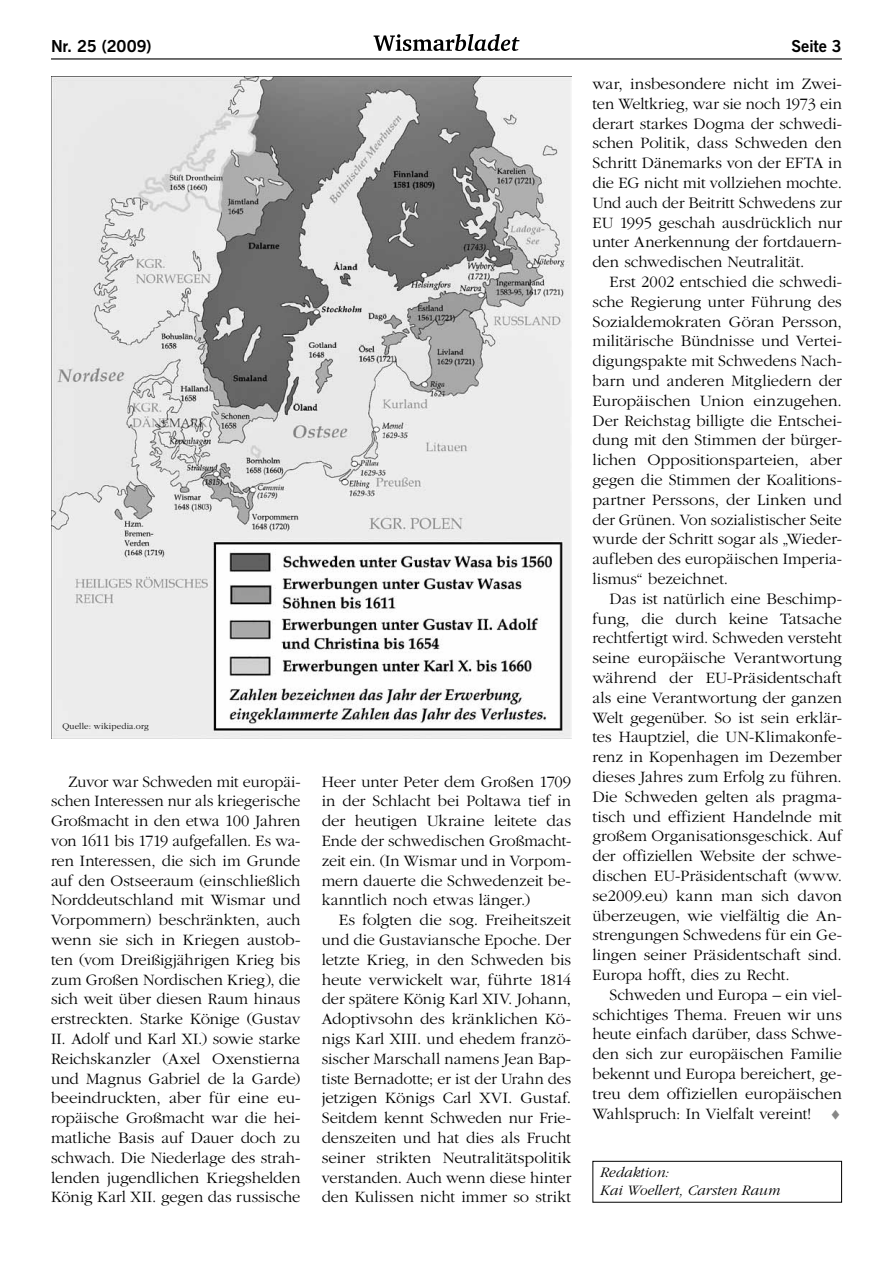
<style>
.page{position:relative;width:893px;height:1263px;background:#fff}
.page>*{position:absolute;margin:0;border:0;box-sizing:border-box;transform-origin:0 0}
.t1{font:300 16.5px/19.8px "Garamond";letter-spacing:-.005em;color:#000;text-align:justify}
.t2{font:700 16.5px "News Gothic BT";letter-spacing:-.005em;color:#000}
.t3{font:italic 300 15px/18px "Garamond";letter-spacing:.005em;color:#000}
.t4{font:300 9px "Garamond";letter-spacing:.02em;color:#000}
.s1{color:#878786}
</style>
<div class="page">
<svg style="left:374px;top:34px;width:145px;height:17px"></svg>
<hr style="left:51px;top:58px;width:791px;height:2px;background:#000">
<div style="left:592px;top:1161px;width:250px;height:41px;border:1px solid #000"></div>
<img style="left:51px;top:77px;width:520px;height:661px">
<p class="t2" style="left:51px;top:36px;width:102px">Nr. 25 (2009)</p>
<p class="t2" style="left:792px;top:36px;width:52px">Seite 3</p>
<p class="t4" style="left:62px;top:721px;width:88px">Quelle: wikipedia.org</p>
<p class="t1" style="left:51px;top:772px;width:251px;text-indent:17px">Zuvor war Schweden mit europäi&shy;schen Interessen nur als kriegerische Großmacht in den etwa 100 Jahren von 1611 bis 1719 aufgefallen. Es wa&shy;ren Interessen, die sich im Grunde auf den Ostseeraum (einschließlich Norddeutschland mit Wismar und Vorpommern) beschränkten, auch wenn sie sich in Kriegen austob&shy;ten (vom Dreißigjährigen Krieg bis zum Großen Nordischen Krieg), die sich weit über diesen Raum hinaus erstreckten. Starke Könige (Gustav II. Adolf und Karl XI.) sowie starke Reichskanzler (Axel Oxenstierna und Magnus Gabriel de la Garde) beeindruckten, aber für eine eu&shy;ropäische Großmacht war die hei&shy;matliche Basis auf Dauer doch zu schwach. Die Niederlage des strah&shy;lenden jugendlichen Kriegshelden König Karl XII. gegen das russische</p>
<p class="t1" style="left:322px;top:772px;width:251px">Heer unter Peter dem Großen 1709 in der Schlacht bei Poltawa tief in der heutigen Ukraine leitete das Ende der schwedischen Großmacht&shy;zeit ein. (In Wismar und in Vorpom&shy;mern dauerte die Schwedenzeit be&shy;kanntlich noch etwas länger.)</p>
<p class="t1" style="left:322px;top:910px;width:251px;text-indent:17px">Es folgten die sog. Freiheitszeit und die Gustaviansche Epoche. Der letzte Krieg, in den Schweden bis heute verwickelt war, führte 1814 der spätere König Karl XIV. Johann, Adoptivsohn des kränklichen Kö&shy;nigs Karl XIII. und ehedem franzö&shy;sischer Marschall namens Jean Bap&shy;tiste Bernadotte; er ist der Urahn des jetzigen Königs Carl XVI. Gustaf.<br>Seitdem kennt Schweden nur Frie&shy;denszeiten und hat dies als Frucht seiner strikten Neutralitätspolitik verstanden. Auch wenn diese hinter den Kulissen nicht immer so strikt</p>
<p class="t1" style="left:592px;top:74px;width:251px">war, insbesondere nicht im Zwei&shy;ten Weltkrieg, war sie noch 1973 ein derart starkes Dogma der schwedi&shy;schen Politik, dass Schweden den Schritt Dänemarks von der EFTA in die EG nicht mit vollziehen mochte.<br>Und auch der Beitritt Schwedens zur EU 1995 geschah ausdrücklich nur unter Anerkennung der fortdauern&shy;den schwedischen Neutralität.</p>
<p class="t1" style="left:592px;top:272px;width:251px;text-indent:17px">Erst 2002 entschied die schwedi&shy;sche Regierung unter Führung des Sozialdemokraten Göran Persson, militärische Bündnisse und Vertei&shy;digungspakte mit Schwedens Nach&shy;barn und anderen Mitgliedern der Europäischen Union einzugehen.<br>Der Reichstag billigte die Entschei&shy;dung mit den Stimmen der bürger&shy;lichen Oppositionsparteien, aber gegen die Stimmen der Koalitions&shy;partner Perssons, der Linken und der Grünen. Von sozialistischer Seite wurde der Schritt sogar als „Wieder&shy;aufleben des europäischen Imperia&shy;lismus“ bezeichnet.</p>
<p class="t1" style="left:592px;top:589px;width:251px;text-indent:17px">Das ist natürlich eine Beschimp&shy;fung, die durch keine Tatsache rechtfertigt wird. Schweden versteht seine europäische Verantwortung während der EU-Präsidentschaft als eine Verantwortung der ganzen Welt gegenüber. So ist sein erklär&shy;tes Hauptziel, die UN-Klimakonfe&shy;renz in Kopenhagen im Dezember dieses Jahres zum Erfolg zu führen.<br>Die Schweden gelten als pragma&shy;tisch und effizient Handelnde mit großem Organisationsgeschick. Auf der offiziellen Website der schwe&shy;dischen EU-Präsidentschaft (www. se2009.eu) kann man sich davon überzeugen, wie vielfältig die An&shy;strengungen Schwedens für ein Ge&shy;lingen seiner Präsidentschaft sind.<br>Europa hofft, dies zu Recht.</p>
<p class="t1" style="left:592px;top:985px;width:251px;text-indent:17px">Schweden und Europa – ein viel&shy;schichtiges Thema. Freuen wir uns heute einfach darüber, dass Schwe&shy;den sich zur europäischen Familie bekennt und Europa bereichert, ge&shy;treu dem offiziellen europäischen Wahlspruch: In Vielfalt vereint! <span class="s1">♦</span></p>
<p class="t3" style="left:600px;top:1164px;width:182px">Redaktion:<br>Kai Woellert, Carsten Raum</p>
</div>
